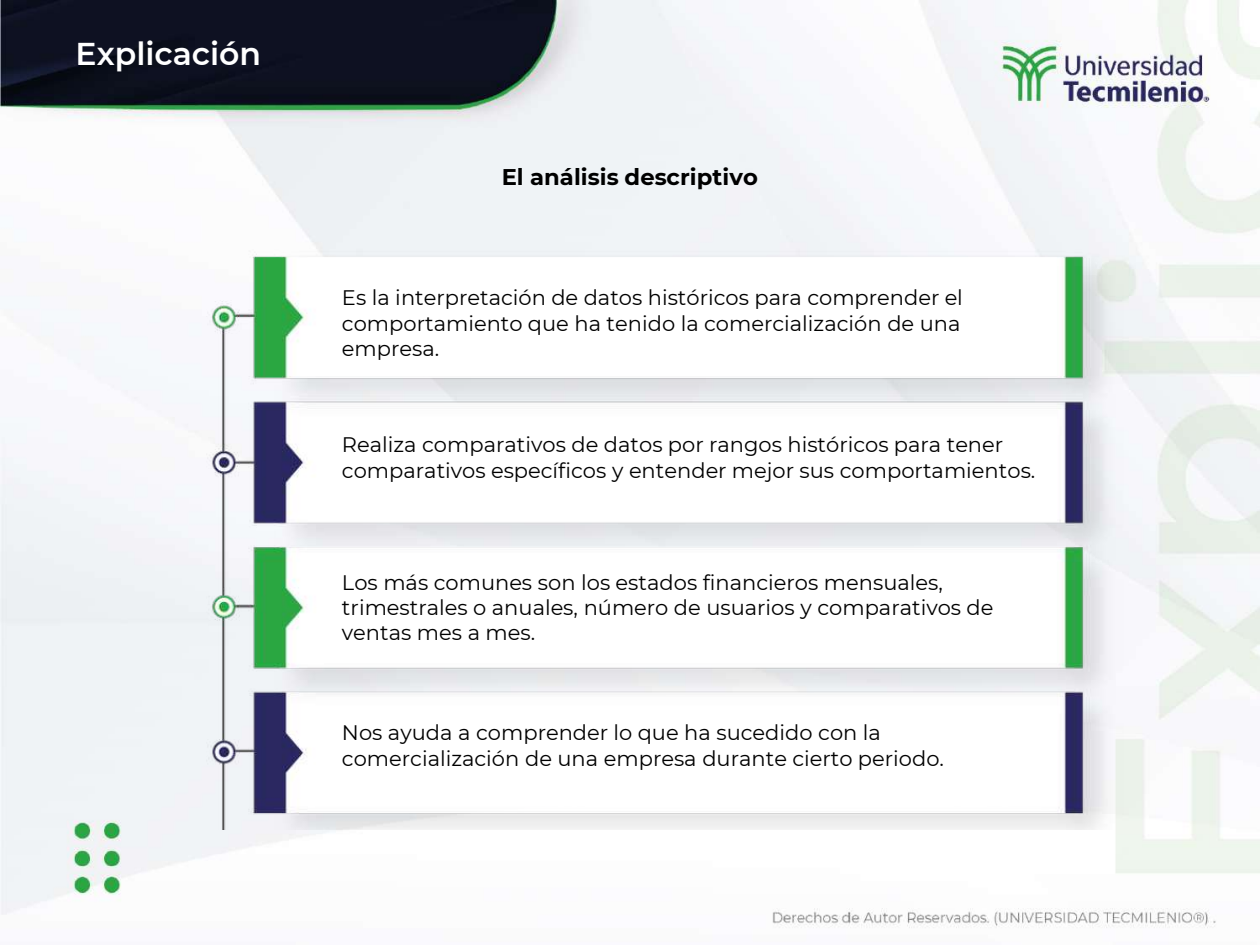
<style>
.page{position:relative;width:1260px;height:945px;background:#fff}
.page>*{position:absolute;margin:0;border:0;box-sizing:border-box;transform-origin:0 0}
.t1{font:600 31.5px "Montserrat";color:#fff}
.t2{font:700 22.75px "Montserrat";letter-spacing:.005em;color:#000}
.t3{font:21px/25.2px "Montserrat";color:#000}
</style>
<div class="page">
<img style="left:0;top:0;width:1260px;height:928px">
<img style="left:182px;top:242px;width:946px;height:588px">
<h1 class="t1" style="left:76px;top:32px;width:187px">Explicación</h1>
<p class="t2" style="left:502px;top:161px;width:258px">El análisis descriptivo</p>
<p class="t3" style="left:342px;top:285px;width:622px;text-align:justify">Es la interpretación de datos históricos para comprender el comportamiento que ha tenido la comercialización de una empresa.</p>
<p class="t3" style="left:342px;top:432px;width:695px">Realiza comparativos de datos por rangos históricos para tener comparativos específicos y entender mejor sus comportamientos.</p>
<p class="t3" style="left:342px;top:569px;width:653px">Los más comunes son los estados financieros mensuales, trimestrales o anuales, número de usuarios y comparativos de ventas mes a mes.</p>
<p class="t3" style="left:342px;top:720px;width:604px">Nos ayuda a comprender lo que ha sucedido con la comercialización de una empresa durante cierto periodo.</p>
</div>
